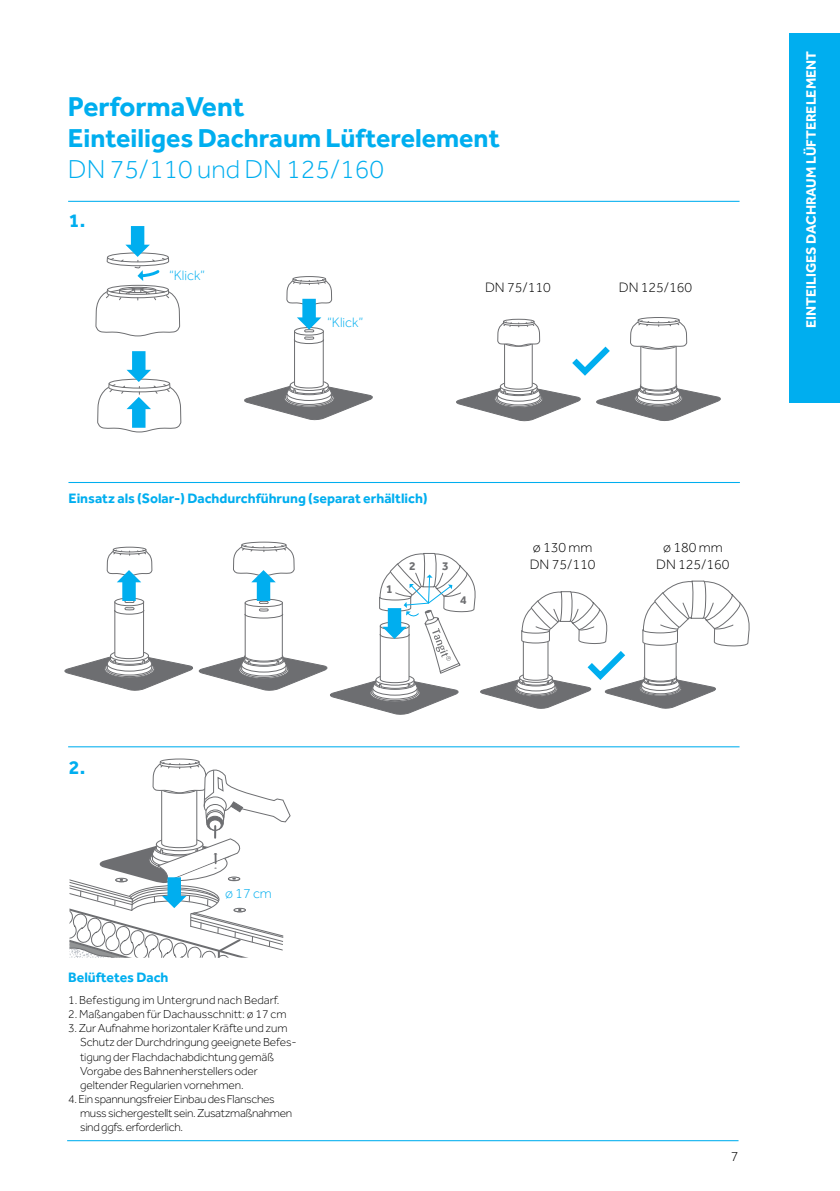
<style>
.page{position:relative;width:840px;height:1191px;background:#fff}
.page>*{position:absolute;margin:0;border:0;box-sizing:border-box;transform-origin:0 0}
.t1{font:700 28.2px "Effra";color:#00aeef}
.t2{font:700 26.8px "Effra";color:#00aeef}
.t3{font:300 26.8px "Effra";color:#00aeef}
.t4{font:700 19.8px "Effra";color:#00aeef}
.t5{font:700 14px "Effra";color:#00aeef}
.t6{font:300 14px/17px "Effra";color:#000}
.t7{font:700 14px "Effra";color:#fff}
.t8{font:300 14px "Effra";color:#00aeef}
.t9{font:700 12.2px "Effra";color:#6d6e71}
.t10{font:300 12px/14px "Effra";letter-spacing:-.01em;color:#000}
</style>
<div class="page">
<div style="left:107px;top:285px;width:61px;height:9px;background:#9fa0a2;border-radius:50%"></div>
<div style="left:107px;top:285px;width:62px;height:10px;border:1px solid #6d6e71;border-radius:50%"></div>
<div style="left:293px;top:276px;width:32px;height:5px;background:#b6b7b8;border-radius:50%"></div>
<div style="left:292px;top:276px;width:34px;height:6px;border:1px solid #6d6e71;border-radius:50%"></div>
<div style="left:637px;top:317px;width:42px;height:6px;border:1px solid #6d6e71;border-radius:50%"></div>
<svg style="left:106px;top:226px;width:63px;height:55px"></svg>
<svg style="left:95px;top:287px;width:87px;height:146px"></svg>
<svg style="left:244px;top:278px;width:129px;height:143px"></svg>
<svg style="left:456px;top:319px;width:265px;height:103px"></svg>
<hr style="left:67px;top:1140px;width:671px;height:1px;background:#00aeef">
<svg style="left:160px;top:759px;width:39px;height:5px"></svg>
<div style="left:160px;top:758px;width:39px;height:7px;border:1px solid #6d6e71;border-radius:50%"></div>
<svg style="left:69px;top:761px;width:222px;height:196px"></svg>
<div style="left:788px;top:33px;width:51px;height:369px;background:#00aeef"></div>
<hr style="left:68px;top:201px;width:671px;height:1px;background:#00aeef">
<hr style="left:68px;top:746px;width:671px;height:1px;background:#00aeef">
<hr style="left:68px;top:482px;width:671px;height:1px;background:#00aeef">
<svg style="left:64px;top:541px;width:686px;height:174px"></svg>
<h1 class="t1" style="left:68px;top:89px;width:178px">PerformaVent</h1>
<h2 class="t2" style="left:68px;top:122px;width:433px">Einteiliges Dachraum Lüfterelement</h2>
<h2 class="t3" style="left:68px;top:154px;width:317px">DN 75/110 und DN 125/160</h2>
<h3 class="t4" style="left:69px;top:208px;width:18px">1.</h3>
<p class="t8" style="left:169px;top:268px;width:37px">“Klick”</p>
<p class="t8" style="left:327px;top:315px;width:37px">“Klick”</p>
<p class="t6" style="left:485px;top:279px;width:67px">DN 75/110</p>
<p class="t6" style="left:618px;top:279px;width:75px">DN 125/160</p>
<p class="t7" style="left:802px;top:328px;width:278px;rotate:-90deg">EINTEILIGES DACHRAUM LÜFTERELEMENT</p>
<p class="t5" style="left:68px;top:489px;width:360px">Einsatz als (Solar-) Dachdurchführung (separat erhältlich)</p>
<p class="t9" style="left:386px;top:581px;width:8px">1</p>
<p class="t9" style="left:409px;top:558px;width:8px">2</p>
<p class="t9" style="left:442px;top:558px;width:8px">3</p>
<p class="t9" style="left:459px;top:592px;width:8px">4</p>
<h3 class="t4" style="left:69px;top:755px;width:18px">2.</h3>
<p class="t8" style="left:225px;top:885px;width:48px">ø 17 cm</p>
<p class="t5" style="left:68px;top:968px;width:102px">Belüftetes Dach</p>
<p class="t10" style="left:68px;top:993px;width:213px">1. Befestigung im Untergrund nach Bedarf.</p>
<p class="t10" style="left:68px;top:1007px;width:220px">2. Maßangaben für Dachausschnitt: ø 17 cm</p>
<p class="t10" style="left:80px;top:1021px;width:218px;text-indent:-12px">3. Zur Aufnahme horizontaler Kräfte und zum Schutz der Durchdringung geeignete Befes&shy;tigung der Flachdachabdichtung gemäß Vorgabe des Bahnenherstellers oder geltender Regularien vornehmen.</p>
<p class="t10" style="left:80px;top:1091px;width:213px;text-indent:-12px">4. Ein spannungsfreier Einbau des Flansches muss sichergestellt sein. Zusatzmaßnahmen sind ggfs. erforderlich.</p>
<p class="t6" style="left:529px;top:539px;width:67px">ø 130 mm<br>DN 75/110</p>
<p class="t6" style="left:655px;top:539px;width:75px;text-align:center">ø 180 mm<br>DN 125/160</p>
<p class="t6" style="left:730px;top:1147px;width:9px">7</p>
</div>
